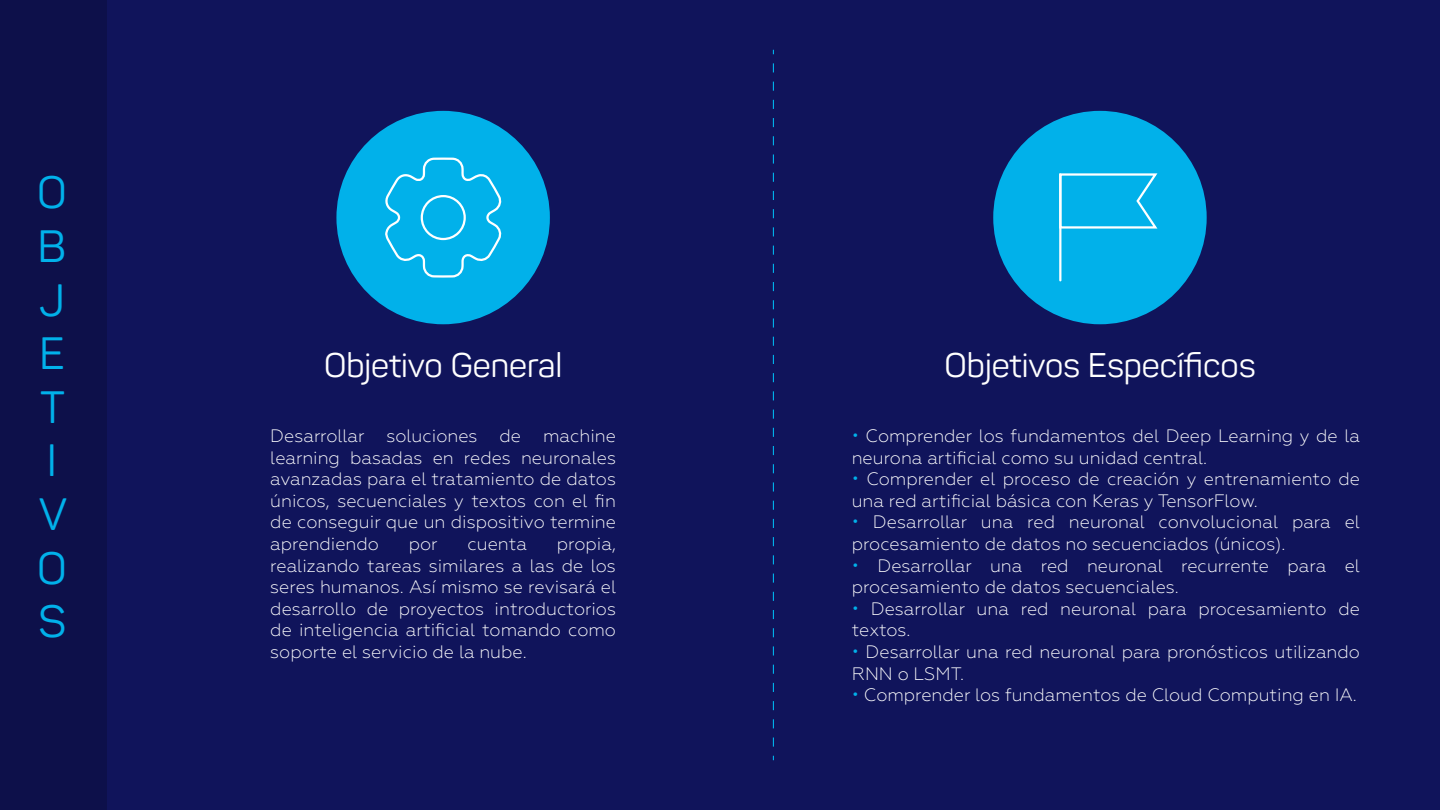
<style>
.page{position:relative;width:1440px;height:810px;background:#fff}
.page>*{position:absolute;margin:0;border:0;box-sizing:border-box;transform-origin:0 0}
.t1{font:44.62px/53.6px "Panton";color:#01b1ea}
.t2{font:33.75px "Panton";color:#fff}
.t3{font:300 18px/21.6px "Geometria";color:#fff}
.s1{color:#01b1ea}
</style>
<div class="page">
<div style="left:107px;top:0;width:1333px;height:810px;background:#10145b"></div>
<div style="left:336px;top:111px;width:214px;height:213px;background:#01b1ea;border-radius:50%"></div>
<svg style="left:382px;top:157px;width:122px;height:168px"></svg>
<svg style="left:773px;top:63px;width:1px;height:697px"></svg>
<div style="left:993px;top:111px;width:214px;height:213px;background:#01b1ea;border-radius:50%"></div>
<hr style="left:1059px;top:175px;width:2px;height:105px;background:#fff">
<svg style="left:1059px;top:173px;width:99px;height:58px"></svg>
<div style="left:0;top:0;width:107px;height:810px;background:#0d104a"></div>
<h1 class="t1" style="left:37px;top:166px;width:31px">O<br>B<br>J<br>E<br>T<br>I<br>V<br>O<br>S</h1>
<h2 class="t2" style="left:324px;top:345px;width:240px">Objetivo General</h2>
<p class="t3" style="left:270px;top:425px;width:347px;text-align:justify">Desarrollar soluciones de machine learning basadas en redes neuronales avanzadas para el tratamiento de datos únicos, secuenciales y textos con el fin de conseguir que un dispositivo termine aprendiendo</p>
<p class="t3" style="left:270px;top:533px;width:347px;text-align:justify;text-indent:287px">propia, realizando tareas similares a las de los seres humanos. Así mismo se revisará el desarrollo de proyectos introductorios de inteligencia artificial tomando como soporte el servicio de la nube.</p>
<p class="t3" style="left:409px;top:533px;width:30px">por</p>
<p class="t3" style="left:467px;top:533px;width:61px">cuenta</p>
<h2 class="t2" style="left:945px;top:345px;width:312px">Objetivos Específicos</h2>
<p class="t3" style="left:852px;top:425px;width:510px"><span class="s1">•</span> Comprender los fundamentos del Deep Learning y de la neurona artificial como su unidad central.</p>
<p class="t3" style="left:852px;top:468px;width:510px"><span class="s1">•</span> Comprender el proceso de creación y entrenamiento de una red artificial básica con Keras y TensorFlow.</p>
<p class="t3" style="left:852px;top:511px;width:510px"><span class="s1">•</span> Desarrollar una red neuronal convolucional para el procesamiento de datos no secuenciados (únicos).</p>
<p class="t3" style="left:852px;top:555px;width:510px"><span class="s1">•</span> Desarrollar una red neuronal recurrente para el procesamiento de datos secuenciales.</p>
<p class="t3" style="left:852px;top:598px;width:510px"><span class="s1">•</span> Desarrollar una red neuronal para procesamiento de textos.</p>
<p class="t3" style="left:852px;top:641px;width:510px"><span class="s1">•</span> Desarrollar una red neuronal para pronósticos utilizando<br>RNN o LSMT.</p>
<p class="t3" style="left:852px;top:684px;width:507px"><span class="s1">•</span> Comprender los fundamentos de Cloud Computing en IA.</p>
</div>
